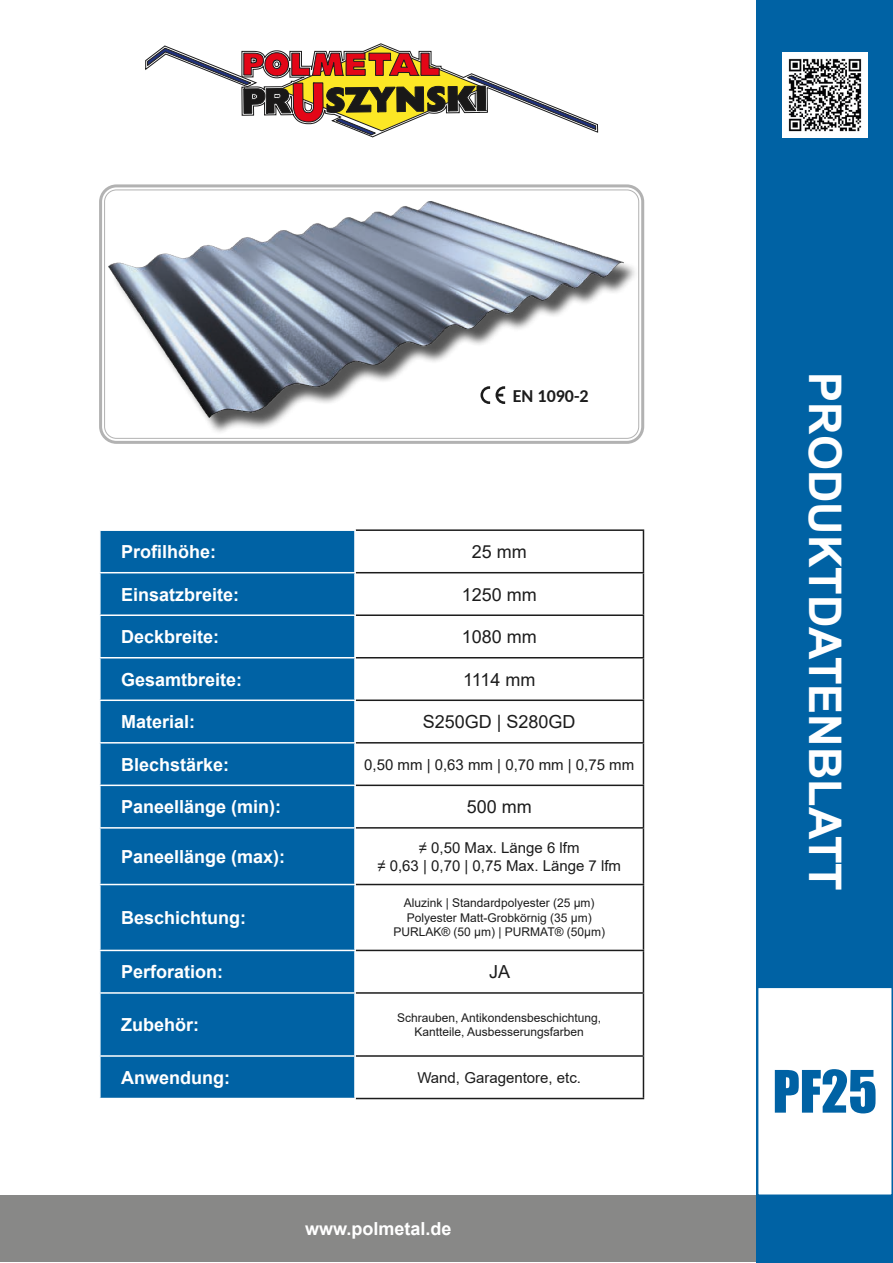
<style>
.page{position:relative;width:893px;height:1263px;background:#fff}
.page>*{position:absolute;margin:0;border:0;box-sizing:border-box;transform-origin:0 0}
.t1{font:54px "Impact";color:#0062a4}
.t2{font:700 45px "Arial";color:#fff}
.t3{font:700 18px "Arial";color:#fff}
.t4{font:18px "Arial";color:#1c1c1c}
.t5{font:700 18px "Carlito";color:#1c1c1c}
.t6{font:15px "Arial";color:#1c1c1c}
.t7{font:12px "Arial";color:#1c1c1c}
</style>
<div class="page">
<svg style="left:145px;top:43px;width:453px;height:95px"></svg>
<div style="left:757px;top:0;width:136px;height:1263px;background:#0062a4"></div>
<div style="left:758px;top:987px;width:134px;height:208px;background:#fff"></div>
<div style="left:757px;top:986px;width:136px;height:210px;border:2px solid #0062a4"></div>
<div style="left:101px;top:531px;width:253px;height:567px;background:#0062a4"></div>
<hr style="left:356px;top:529px;width:288px;height:2px;background:#1c1c1c">
<hr style="left:643px;top:531px;width:1px;height:41px;background:#1c1c1c">
<hr style="left:356px;top:572px;width:288px;height:1px;background:#1c1c1c">
<hr style="left:643px;top:573px;width:1px;height:41px;background:#1c1c1c">
<hr style="left:356px;top:614px;width:288px;height:2px;background:#1c1c1c">
<hr style="left:643px;top:616px;width:1px;height:41px;background:#1c1c1c">
<hr style="left:356px;top:657px;width:288px;height:1px;background:#1c1c1c">
<hr style="left:643px;top:658px;width:1px;height:41px;background:#1c1c1c">
<hr style="left:356px;top:699px;width:288px;height:2px;background:#1c1c1c">
<hr style="left:643px;top:701px;width:1px;height:41px;background:#1c1c1c">
<hr style="left:356px;top:742px;width:288px;height:1px;background:#1c1c1c">
<hr style="left:643px;top:743px;width:1px;height:41px;background:#1c1c1c">
<hr style="left:356px;top:784px;width:288px;height:2px;background:#1c1c1c">
<hr style="left:643px;top:786px;width:1px;height:41px;background:#1c1c1c">
<hr style="left:356px;top:827px;width:288px;height:2px;background:#1c1c1c">
<hr style="left:643px;top:829px;width:1px;height:55px;background:#1c1c1c">
<hr style="left:356px;top:884px;width:288px;height:1px;background:#1c1c1c">
<hr style="left:643px;top:885px;width:1px;height:65px;background:#1c1c1c">
<hr style="left:356px;top:950px;width:288px;height:1px;background:#1c1c1c">
<hr style="left:643px;top:951px;width:1px;height:41px;background:#1c1c1c">
<hr style="left:356px;top:992px;width:288px;height:2px;background:#1c1c1c">
<hr style="left:643px;top:994px;width:1px;height:61px;background:#1c1c1c">
<hr style="left:356px;top:1055px;width:288px;height:2px;background:#1c1c1c">
<hr style="left:643px;top:1057px;width:1px;height:41px;background:#1c1c1c">
<hr style="left:356px;top:1098px;width:288px;height:1px;background:#1c1c1c">
<hr style="left:99px;top:572px;width:257px;height:1px;background:#fff">
<hr style="left:99px;top:614px;width:257px;height:2px;background:#fff">
<hr style="left:99px;top:657px;width:257px;height:1px;background:#fff">
<hr style="left:99px;top:699px;width:257px;height:2px;background:#fff">
<hr style="left:99px;top:742px;width:257px;height:1px;background:#fff">
<hr style="left:99px;top:784px;width:257px;height:2px;background:#fff">
<hr style="left:99px;top:827px;width:257px;height:2px;background:#fff">
<hr style="left:99px;top:884px;width:257px;height:1px;background:#fff">
<hr style="left:99px;top:950px;width:257px;height:1px;background:#fff">
<hr style="left:99px;top:992px;width:257px;height:2px;background:#fff">
<hr style="left:99px;top:1055px;width:257px;height:2px;background:#fff">
<div style="left:1px;top:1195px;width:755px;height:67px;background:#888887"></div>
<div style="left:112px;top:204px;width:529px;height:231px;background:#1c1c1c;opacity:.75"></div>
<img style="left:108px;top:201px;width:516px;height:217px">
<div style="left:99px;top:184px;width:545px;height:260px;border:3px solid #b2b2b2;border-radius:16px"></div>
<div style="left:104px;top:189px;width:535px;height:250px;border:1px solid #b2b2b2;border-radius:12px"></div>
<img style="left:783px;top:52px;width:85px;height:85px">
<p class="t5" style="left:513px;top:384px;width:77px">EN 1090-2</p>
<p class="t3" style="left:121px;top:539px;width:97px">Profilhöhe:</p>
<p class="t4" style="left:472px;top:539px;width:57px">25 mm</p>
<p class="t3" style="left:121px;top:581px;width:120px">Einsatzbreite:</p>
<p class="t4" style="left:462px;top:582px;width:77px">1250 mm</p>
<p class="t3" style="left:121px;top:624px;width:100px">Deckbreite:</p>
<p class="t4" style="left:462px;top:624px;width:77px">1080 mm</p>
<p class="t3" style="left:121px;top:666px;width:123px">Gesamtbreite:</p>
<p class="t4" style="left:463px;top:667px;width:74px">1114 mm</p>
<p class="t3" style="left:121px;top:709px;width:76px">Material:</p>
<p class="t4" style="left:423px;top:709px;width:154px">S250GD | S280GD</p>
<p class="t3" style="left:121px;top:752px;width:110px">Blechstärke:</p>
<p class="t6" style="left:364px;top:754px;width:272px">0,50 mm | 0,63 mm | 0,70 mm | 0,75 mm</p>
<p class="t3" style="left:121px;top:794px;width:162px">Paneellänge (min):</p>
<p class="t4" style="left:467px;top:794px;width:67px">500 mm</p>
<p class="t3" style="left:121px;top:844px;width:166px">Paneellänge (max):</p>
<p class="t6" style="left:419px;top:837px;width:162px">≠ 0,50 Max. Länge 6 lfm</p>
<p class="t6" style="left:377px;top:855px;width:245px">≠ 0,63 | 0,70 | 0,75 Max. Länge 7 lfm</p>
<p class="t3" style="left:121px;top:905px;width:127px">Beschichtung:</p>
<p class="t7" style="left:404px;top:895px;width:192px">Aluzink | Standardpolyester (25 µm)</p>
<p class="t7" style="left:407px;top:909px;width:186px">Polyester Matt-Grobkörnig (35 µm)</p>
<p class="t7" style="left:393px;top:924px;width:213px">PURLAK® (50 µm) | PURMAT® (50µm)</p>
<p class="t3" style="left:121px;top:959px;width:104px">Perforation:</p>
<p class="t4" style="left:489px;top:959px;width:23px">JA</p>
<p class="t3" style="left:121px;top:1012px;width:79px">Zubehör:</p>
<p class="t7" style="left:397px;top:1009px;width:206px">Schrauben, Antikondensbeschichtung,</p>
<p class="t7" style="left:414px;top:1023px;width:171px">Kantteile, Ausbesserungsfarben</p>
<p class="t3" style="left:121px;top:1065px;width:110px">Anwendung:</p>
<p class="t6" style="left:417px;top:1067px;width:165px">Wand, Garagentore, etc.</p>
<p class="t3" style="left:305px;top:1216px;width:148px">www.polmetal.de</p>
<p class="t2" style="left:856px;top:372px;width:520px;rotate:90deg">PRODUKTDATENBLATT</p>
<p class="t1" style="left:773px;top:1049px;width:106px">PF25</p>
</div>
